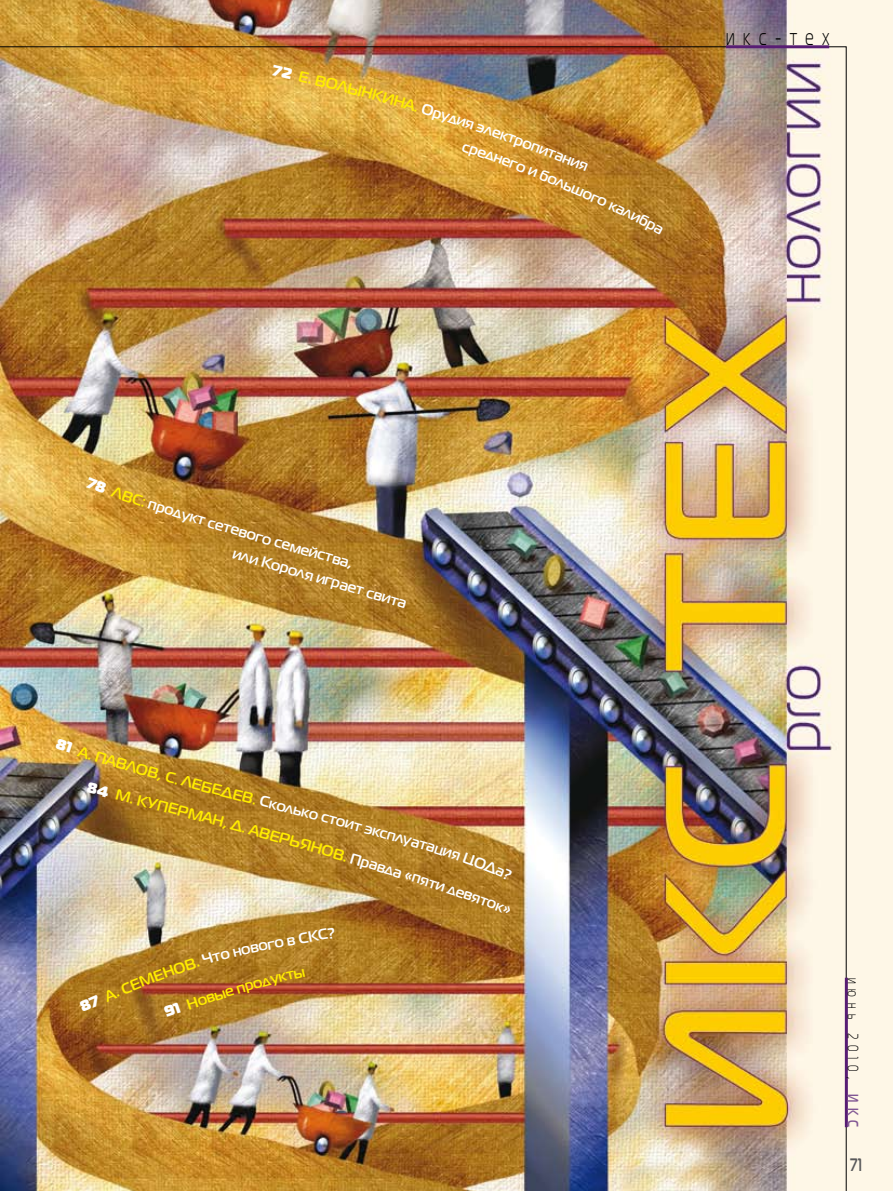
<style>
.page{position:relative;width:893px;height:1191px;background:#fff}
.page>*{position:absolute;margin:0;border:0;box-sizing:border-box;transform-origin:0 0}
.t1{font:22.5px "Magistral C";letter-spacing:.55em;color:#000;scale:.7 1}
.t2{font:700 18px "Magistral C";color:#58585a;scale:.7 1}
.t3{font:700 15px "Magistral C";color:#fff}
.t4{font:700 15px "Magistral C";color:#ffed00}
.t5{font:15px "Magistral C";letter-spacing:.55em;color:#000;scale:.7 1}
.t6{font:15px "Magistral Black C";color:#fff}
.s1{color:#fff}
.s2{color:#ffed00}
.s3{font-family:"Magistral Black C";font-weight:400;color:#fff}
.s4{font-family:"Magistral C";font-weight:700;color:#ffed00}
.s5{font-weight:700;color:#825894}
</style>
<div class="page">
<img style="left:0;top:0;width:893px;height:1191px">
<img style="left:0;top:46px;width:847px;height:1145px">
<hr style="left:845px;top:977px;width:3px;height:150px;background:#581d74">
<hr style="left:726px;top:45px;width:103px;height:3px;background:#581d74">
<svg style="left:272px;top:64px;width:37px;height:19px"></svg>
<svg style="left:347px;top:83px;width:95px;height:39px"></svg>
<img style="left:462px;top:137px;width:201px;height:98px">
<svg style="left:86px;top:477px;width:39px;height:23px"></svg>
<svg style="left:389px;top:596px;width:18px;height:12px"></svg>
<svg style="left:120px;top:927px;width:215px;height:90px"></svg>
<svg style="left:55px;top:738px;width:52px;height:26px"></svg>
<svg style="left:411px;top:838px;width:102px;height:42px"></svg>
<svg style="left:87px;top:782px;width:11px;height:12px"></svg>
<svg style="left:486px;top:899px;width:25px;height:15px"></svg>
<p class="t4" style="left:311px;top:69px;width:42px;rotate:14deg">. ВОЛ</p>
<p class="t3" style="left:444px;top:106px;width:36px;rotate:18deg">удия</p>
<p class="t3" style="left:480px;top:117px;width:42px;rotate:19deg">элект</p>
<p class="t4" style="left:125px;top:486px;width:38px;rotate:18deg">ВС: <span class="s1">п</span></p>
<p class="t3" style="left:160px;top:497px;width:63px;rotate:17deg">родукт с</p>
<p class="t3" style="left:218px;top:515px;width:144px;rotate:16deg">етевого семейства,</p>
<p class="t3" style="left:236px;top:544px;width:166px;rotate:16deg">или Короля играет сви</p>
<p class="t4" style="left:109px;top:750px;width:45px;rotate:16deg">АВЛО</p>
<p class="t4" style="left:150px;top:762px;width:57px;rotate:15deg">В, С. ЛЕ</p>
<p class="t3" style="left:204px;top:777px;width:122px;rotate:14deg"><span class="s2">БЕДЕВ.</span> Сколько</p>
<p class="t4" style="left:100px;top:781px;width:84px;rotate:14deg"><span class="s3">4</span> М. КУПЕ</p>
<p class="t4" style="left:180px;top:801px;width:97px;rotate:15deg">РМАН, Д. АВ</p>
<p class="t3" style="left:324px;top:807px;width:62px;rotate:15deg">стоит эк</p>
<p class="t3" style="left:383px;top:823px;width:34px;rotate:16deg">сплу</p>
<p class="t4" style="left:273px;top:825px;width:82px;rotate:16deg">ЕРЬЯНОВ.</p>
<p class="t3" style="left:353px;top:849px;width:66px;rotate:17deg">Правда «</p>
<p class="t3" style="left:416px;top:868px;width:47px;rotate:18deg">пяти д</p>
<p class="t3" style="left:459px;top:882px;width:34px;rotate:19deg">евят</p>
<p class="t6" style="left:77px;top:998px;width:42px;rotate:-23deg">87 <span class="s4">А.</span></p>
<p class="t4" style="left:184px;top:996px;width:41px;rotate:-18deg">Новы</p>
<p class="t3" style="left:257px;top:937px;width:39px;rotate:-11deg">ого в</p>
<h1 class="t1" style="left:726px;top:26px;width:149px">икс-тех</h1>
<p class="t5" style="left:861px;top:977px;width:215px;rotate:90deg">июнь 2010, <span class="s5">ИКС</span></p>
<p class="t2" style="left:850px;top:1154px;width:18px">71</p>
</div>
